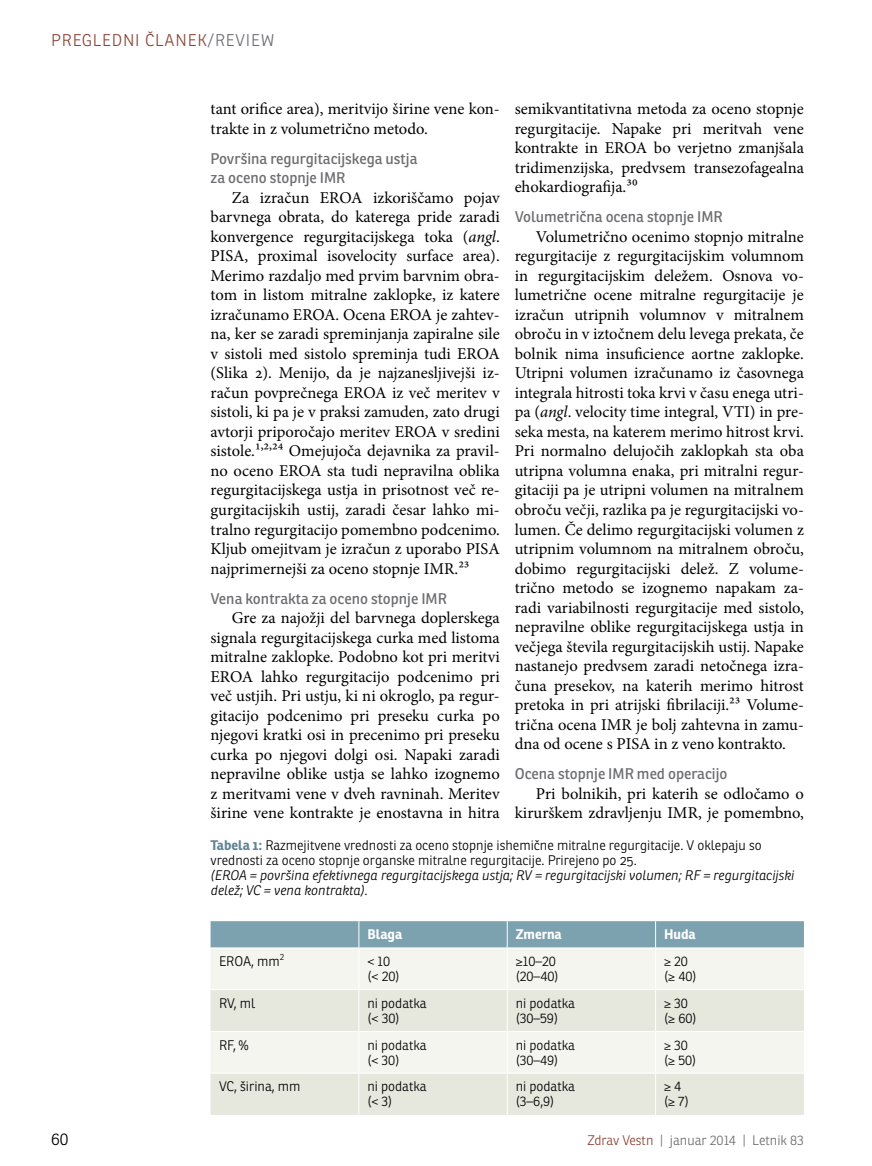
<style>
.page{position:relative;width:872px;height:1166px;background:#fff}
.page>*{position:absolute;margin:0;border:0;box-sizing:border-box;transform-origin:0 0}
.t1{font:16.5px/19.5px "Minion Pro";color:#000;text-align:justify}
.t2{font:300 16.5px "Ronnia";letter-spacing:.05em;color:#8a4638}
.t3{font:300 16.5px "Ronnia";color:#000}
.t4{font:15px/19.5px "Ronnia";color:#6d6e71}
.t5{font:300 13.5px/15px "Ronnia";color:#000}
.t6{font:italic 300 13.5px/15px "Ronnia";color:#000}
.t7{font:300 13.5px "Ronnia";color:#6d6e71}
.t8{font:700 13.5px "Ronnia";color:#fff}
.t9{font:300 8.7px "Ronnia";color:#000}
.s1{color:#6d6e71}
.s2{font-style:italic}
.s3{font-weight:700;color:#5f8498}
.s4{color:#8a4638}
</style>
<div class="page">
<div style="left:211px;top:949px;width:593px;height:39px;background:#f5f5f0"></div>
<svg style="left:210px;top:990px;width:594px;height:124px;fill:#e6e7dd"></svg>
<div style="left:210px;top:921px;width:594px;height:26px;background:#7ca2af"></div>
<hr style="left:358px;top:948px;width:1px;height:40px;background:#fff">
<hr style="left:507px;top:948px;width:1px;height:40px;background:#fff">
<hr style="left:655px;top:948px;width:1px;height:40px;background:#fff">
<hr style="left:358px;top:989px;width:1px;height:41px;background:#fff">
<hr style="left:507px;top:989px;width:1px;height:41px;background:#fff">
<hr style="left:655px;top:989px;width:1px;height:41px;background:#fff">
<hr style="left:210px;top:1030px;width:149px;height:1px;background:#fff">
<hr style="left:359px;top:1030px;width:148px;height:1px;background:#fff">
<hr style="left:358px;top:1031px;width:1px;height:41px;background:#fff">
<hr style="left:507px;top:1030px;width:148px;height:1px;background:#fff">
<hr style="left:507px;top:1031px;width:1px;height:41px;background:#fff">
<hr style="left:655px;top:1030px;width:149px;height:1px;background:#fff">
<hr style="left:655px;top:1031px;width:1px;height:41px;background:#fff">
<hr style="left:210px;top:1072px;width:149px;height:1px;background:#fff">
<hr style="left:359px;top:1072px;width:148px;height:1px;background:#fff">
<hr style="left:358px;top:1073px;width:1px;height:41px;background:#fff">
<hr style="left:507px;top:1072px;width:148px;height:1px;background:#fff">
<hr style="left:507px;top:1073px;width:1px;height:41px;background:#fff">
<hr style="left:655px;top:1072px;width:149px;height:1px;background:#fff">
<hr style="left:655px;top:1073px;width:1px;height:41px;background:#fff">
<p class="t2" style="left:51px;top:30px;width:225px">Pregledni članek<span class="s1">/Review</span></p>
<p class="t1" style="left:210px;top:99px;width:291px">tant orifice area), meritvijo širine vene kon&shy;trakte in z volumetrično metodo.</p>
<p class="t4" style="left:210px;top:148px;width:208px">Površina regurgitacijskega ustja za oceno stopnje IMR</p>
<p class="t1" style="left:210px;top:188px;width:291px;text-indent:21px">Za izračun EROA izkoriščamo pojav barvnega obrata, do katerega pride zaradi konvergence regurgitacijskega toka (<span class="s2">angl</span>.<br>PISA, proximal isovelocity surface area).<br>Merimo razdaljo med prvim barvnim obra&shy;tom in listom mitralne zaklopke, iz katere izračunamo EROA. Ocena EROA je zahtev&shy;na, ker se zaradi spreminjanja zapiralne sile v sistoli med sistolo spreminja tudi EROA (Slika 2). Menijo, da je najzanesljivejši iz&shy;račun povprečnega EROA iz več meritev v sistoli, ki pa je v praksi zamuden, zato drugi avtorji priporočajo meritev EROA v sredini sistole.1,2,24 Omejujoča dejavnika za pravil&shy;no oceno EROA sta tudi nepravilna oblika regurgitacijskega ustja in prisotnost več re&shy;gurgitacijskih ustij, zaradi česar lahko mi&shy;tralno regurgitacijo pomembno podcenimo.<br>Kljub omejitvam je izračun z uporabo PISA najprimernejši za oceno stopnje IMR.23</p>
<p class="t4" style="left:210px;top:588px;width:238px">Vena kontrakta za oceno stopnje IMR</p>
<p class="t1" style="left:210px;top:608px;width:291px;text-indent:21px">Gre za najožji del barvnega doplerskega signala regurgitacijskega curka med listoma mitralne zaklopke. Podobno kot pri meritvi EROA lahko regurgitacijo podcenimo pri več ustjih. Pri ustju, ki ni okroglo, pa regur&shy;gitacijo podcenimo pri preseku curka po njegovi kratki osi in precenimo pri preseku curka po njegovi dolgi osi. Napaki zaradi nepravilne oblike ustja se lahko izognemo z meritvami vene v dveh ravninah. Meritev širine vene kontrakte je enostavna in hitra</p>
<p class="t1" style="left:514px;top:99px;width:291px">semikvantitativna metoda za oceno stopnje regurgitacije. Napake pri meritvah vene kontrakte in EROA bo verjetno zmanjšala tridimenzijska, predvsem transezofagealna ehokardiografija.30</p>
<p class="t4" style="left:514px;top:207px;width:210px">Volumetrična ocena stopnje IMR</p>
<p class="t1" style="left:514px;top:227px;width:291px;text-indent:21px">Volumetrično ocenimo stopnjo mitralne regurgitacije z regurgitacijskim volumnom in regurgitacijskim deležem. Osnova vo&shy;lumetrične ocene mitralne regurgitacije je izračun utripnih volumnov v mitralnem obroču in v iztočnem delu levega prekata, če bolnik nima insuficience aortne zaklopke.<br>Utripni volumen izračunamo iz časovnega integrala hitrosti toka krvi v času enega utri&shy;pa (<span class="s2">angl</span>. velocity time integral, VTI) in pre&shy;seka mesta, na katerem merimo hitrost krvi.<br>Pri normalno delujočih zaklopkah sta oba utripna volumna enaka, pri mitralni regur&shy;gitaciji pa je utripni volumen na mitralnem obroču večji, razlika pa je regurgitacijski vo&shy;lumen. Če delimo regurgitacijski volumen z utripnim volumnom na mitralnem obroču, dobimo regurgitacijski delež. Z volume&shy;trično metodo se izognemo napakam za&shy;radi variabilnosti regurgitacije med sistolo, nepravilne oblike regurgitacijskega ustja in večjega števila regurgitacijskih ustij. Napake nastanejo predvsem zaradi netočnega izra&shy;čuna presekov, na katerih merimo hitrost pretoka in pri atrijski fibrilaciji.23 Volume&shy;trična ocena IMR je bolj zahtevna in zamu&shy;dna od ocene s PISA in z veno kontrakto.</p>
<p class="t4" style="left:514px;top:763px;width:214px">Ocena stopnje IMR med operacijo</p>
<p class="t1" style="left:514px;top:783px;width:291px;text-align:right">Pri bolnikih, pri katerih se odločamo o kirurškem zdravljenju IMR, je pomembno,</p>
<p class="t5" style="left:210px;top:837px;width:552px"><span class="s3">Tabela 1:</span> Razmejitvene vrednosti za oceno stopnje ishemične mitralne regurgitacije. V oklepaju so vrednosti za oceno stopnje organske mitralne regurgitacije. Prirejeno po 25.</p>
<p class="t6" style="left:210px;top:867px;width:585px">(EROA = površina efektivnega regurgitacijskega ustja; RV = regurgitacijski volumen; RF = regurgitacijski delež; VC = vena kontrakta).</p>
<p class="t8" style="left:367px;top:925px;width:36px">Blaga</p>
<p class="t8" style="left:516px;top:925px;width:48px">Zmerna</p>
<p class="t8" style="left:664px;top:925px;width:33px">Huda</p>
<p class="t5" style="left:219px;top:953px;width:62px">EROA, mm</p>
<p class="t9" style="left:280px;top:951px;width:6px">2</p>
<p class="t5" style="left:367px;top:953px;width:34px">&lt; 10 (&lt; 20)</p>
<p class="t5" style="left:516px;top:953px;width:44px">≥10–20 (20–40)</p>
<p class="t5" style="left:664px;top:953px;width:34px">≥ 20 (≥ 40)</p>
<p class="t5" style="left:219px;top:995px;width:38px">RV, ml</p>
<p class="t5" style="left:367px;top:995px;width:61px">ni podatka (&lt; 30)</p>
<p class="t5" style="left:516px;top:995px;width:61px">ni podatka (30–59)</p>
<p class="t5" style="left:664px;top:995px;width:34px">≥ 30 (≥ 60)</p>
<p class="t5" style="left:219px;top:1036px;width:32px">RF,%</p>
<p class="t5" style="left:367px;top:1036px;width:61px">ni podatka (&lt; 30)</p>
<p class="t5" style="left:516px;top:1036px;width:61px">ni podatka (30–49)</p>
<p class="t5" style="left:664px;top:1036px;width:34px">≥ 30 (≥ 50)</p>
<p class="t5" style="left:219px;top:1078px;width:83px">VC, širina, mm</p>
<p class="t5" style="left:367px;top:1078px;width:61px">ni podatka (&lt; 3)</p>
<p class="t5" style="left:516px;top:1078px;width:61px">ni podatka (3–6,9)</p>
<p class="t5" style="left:664px;top:1078px;width:26px">≥ 4 (≥ 7)</p>
<p class="t3" style="left:51px;top:1128px;width:19px">60</p>
<p class="t7" style="left:587px;top:1131px;width:218px"><span class="s4">Zdrav Vestn</span> | januar 2014 | Letnik 83</p>
</div>
